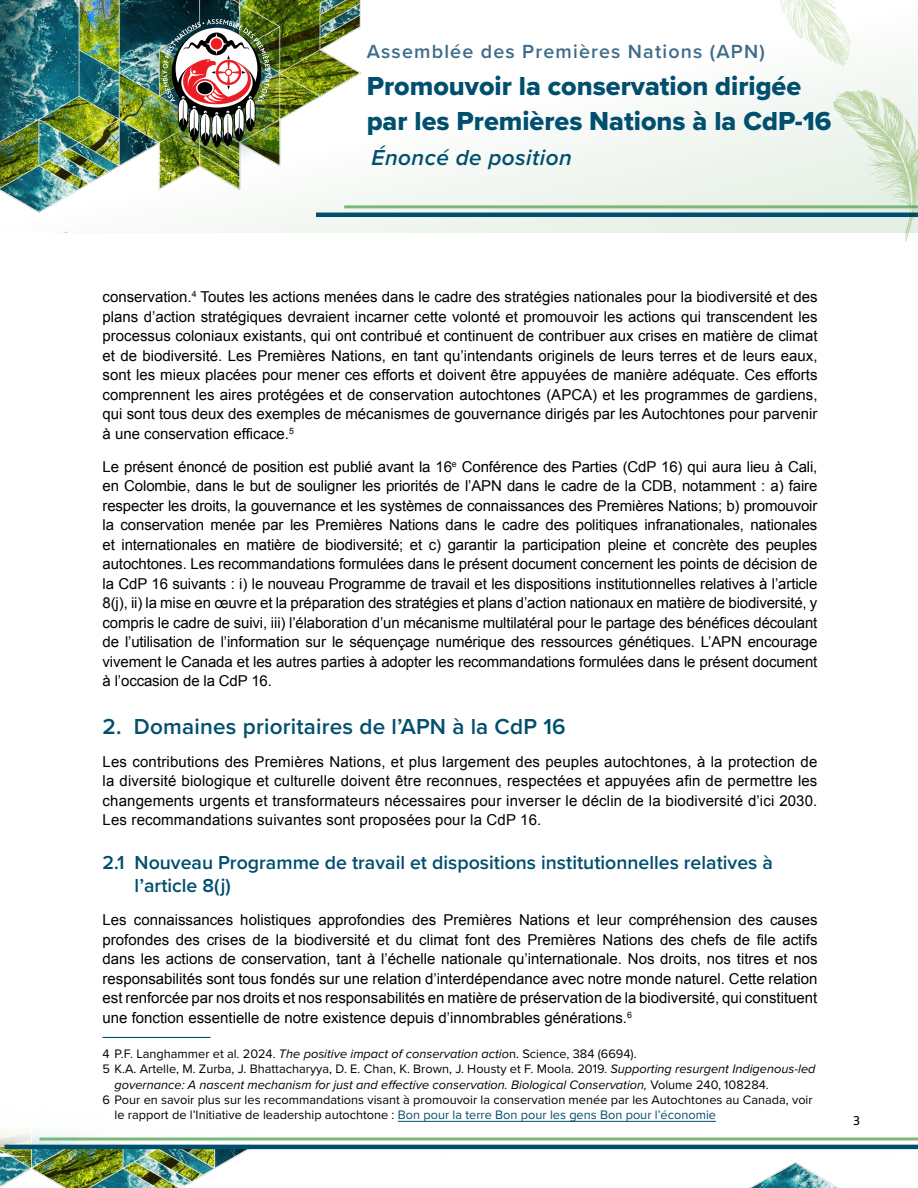
<style>
.page{position:relative;width:918px;height:1188px;background:#fff}
.page>*{position:absolute;margin:0;border:0;box-sizing:border-box;transform-origin:0 0}
.t1{font:27px/34.7px "Proxima Nova Extrabld";color:#004f6f}
.t2{font:600 22.5px "Proxima Nova";letter-spacing:.01em;color:#004f6f}
.t3{font:italic 600 22.5px "Proxima Nova";letter-spacing:.02em;color:#004f6f}
.t4{font:600 19.65px "Proxima Nova";letter-spacing:.06em;color:#3e6c89}
.t5{font:600 19.5px/23.4px "Proxima Nova";color:#004f6f}
.t6{font:15px/19.5px "Arial";color:#000;text-align:justify}
.t7{font:13.5px "Bliss 2";color:#000}
.t8{font:12.75px "Proxima Nova";color:#000}
.t9{font:italic 12.75px "Proxima Nova";color:#000}
.s1{font-style:italic}
.s2{font-style:normal}
.s3{color:#004f6f}
</style>
<div class="page">
<img style="left:0;top:0;width:918px;height:1188px">
<hr style="left:344px;top:205px;width:574px;height:3px;background:#7cb87c">
<hr style="left:316px;top:213px;width:602px;height:4px;background:#004f6f">
<hr style="left:40px;top:1137px;width:878px;height:3px;background:#7cb87c">
<hr style="left:5px;top:1145px;width:913px;height:4px;background:#004f6f">
<div style="left:135px;top:0;width:163px;height:174px;background:#003b4e;opacity:.57"></div>
<img style="left:162px;top:19px;width:108px;height:129px">
<svg style="left:832px;top:89px;width:86px;height:153px"></svg>
<svg style="left:773px;top:0;width:78px;height:67px"></svg>
<hr style="left:103px;top:1037px;width:108px;height:1px;background:#004f6f">
<hr style="left:398px;top:1121px;width:318px;height:1px;background:#004f6f">
<h3 class="t4" style="left:367px;top:37px;width:400px">Assemblée des Premières Nations (APN)</h3>
<h1 class="t1" style="left:367px;top:69px;width:466px">Promouvoir la conservation dirigée par les Premières Nations à la CdP-16</h1>
<h2 class="t3" style="left:372px;top:141px;width:202px">Énoncé de position</h2>
<p class="t6" style="left:103px;top:287px;width:716px">conservation.<sup>4</sup> Toutes les actions menées dans le cadre des stratégies nationales pour la biodiversité et des plans d’action stratégiques devraient incarner cette volonté et promouvoir les actions qui transcendent les processus coloniaux existants, qui ont contribué et continuent de contribuer aux crises en matière de climat et de biodiversité. Les Premières Nations, en tant qu’intendants originels de leurs terres et de leurs eaux, sont les mieux placées pour mener ces efforts et doivent être appuyées de manière adéquate. Ces efforts comprennent les aires protégées et de conservation autochtones (APCA) et les programmes de gardiens, qui sont tous deux des exemples de mécanismes de gouvernance dirigés par les Autochtones pour parvenir à une conservation efficace.<sup>5</sup></p>
<p class="t6" style="left:103px;top:457px;width:716px">Le présent énoncé de position est publié avant la 16<sup>e</sup> Conférence des Parties (CdP 16) qui aura lieu à Cali, en Colombie, dans le but de souligner les priorités de l’APN dans le cadre de la CDB, notamment : a) faire respecter les droits, la gouvernance et les systèmes de connaissances des Premières Nations; b) promouvoir la conservation menée par les Premières Nations dans le cadre des politiques infranationales, nationales et internationales en matière de biodiversité; et c) garantir la participation pleine et concrète des peuples autochtones. Les recommandations formulées dans le présent document concernent les points de décision de la CdP 16 suivants : i) le nouveau Programme de travail et les dispositions institutionnelles relatives à l’article 8(j), ii) la mise en œuvre et la préparation des stratégies et plans d’action nationaux en matière de biodiversité, y compris le cadre de suivi, iii) l’élaboration d’un mécanisme multilatéral pour le partage des bénéfices découlant de l’utilisation de l’information sur le séquençage numérique des ressources génétiques. L’APN encourage vivement le Canada et les autres parties à adopter les recommandations formulées dans le présent document à l’occasion de la CdP 16.</p>
<h2 class="t2" style="left:103px;top:709px;width:465px">2. Domaines prioritaires de l’APN à la CdP 16</h2>
<p class="t6" style="left:103px;top:752px;width:716px">Les contributions des Premières Nations, et plus largement des peuples autochtones, à la protection de la diversité biologique et culturelle doivent être reconnues, respectées et appuyées afin de permettre les changements urgents et transformateurs nécessaires pour inverser le déclin de la biodiversité d’ici 2030.<br>Les recommandations suivantes sont proposées pour la CdP 16.</p>
<h3 class="t5" style="left:135px;top:850px;width:640px;text-indent:-32px">2.1 Nouveau Programme de travail et dispositions institutionnelles relatives à l’article 8(j)</h3>
<p class="t6" style="left:103px;top:910px;width:716px">Les connaissances holistiques approfondies des Premières Nations et leur compréhension des causes profondes des crises de la biodiversité et du climat font des Premières Nations des chefs de file actifs dans les actions de conservation, tant à l’échelle nationale qu’internationale. Nos droits, nos titres et nos responsabilités sont tous fondés sur une relation d’interdépendance avec notre monde naturel. Cette relation est renforcée par nos droits et nos responsabilités en matière de préservation de la biodiversité, qui constituent une fonction essentielle de notre existence depuis d’innombrables générations.<sup>6</sup></p>
<p class="t8" style="left:103px;top:1044px;width:536px">4 P.F. Langhammer et al. 2024. <span class="s1">The positive impact of conservation actio</span>n. Science, 384 (6694).</p>
<p class="t8" style="left:103px;top:1060px;width:714px">5 K.A. Artelle, M. Zurba, J. Bhattacharyya, D. E. Chan, K. Brown, J. Housty et F. Moola. 2019. <span class="s1">Supporting resurgent Indigenous-led</span></p>
<p class="t9" style="left:115px;top:1075px;width:656px">governance: A nascent mechanism for just and effective conservation. Biological Conservation, <span class="s2">Volume 240, 108284.</span></p>
<p class="t8" style="left:103px;top:1090px;width:712px">6 Pour en savoir plus sur les recommandations visant à promouvoir la conservation menée par les Autochtones au Canada, voir</p>
<p class="t8" style="left:115px;top:1106px;width:603px">le rapport de l’Initiative de leadership autochtone : <span class="s3">Bon pour la terre Bon pour les gens Bon pour l’économie</span></p>
<p class="t7" style="left:853px;top:1113px;width:9px">3</p>
</div>
